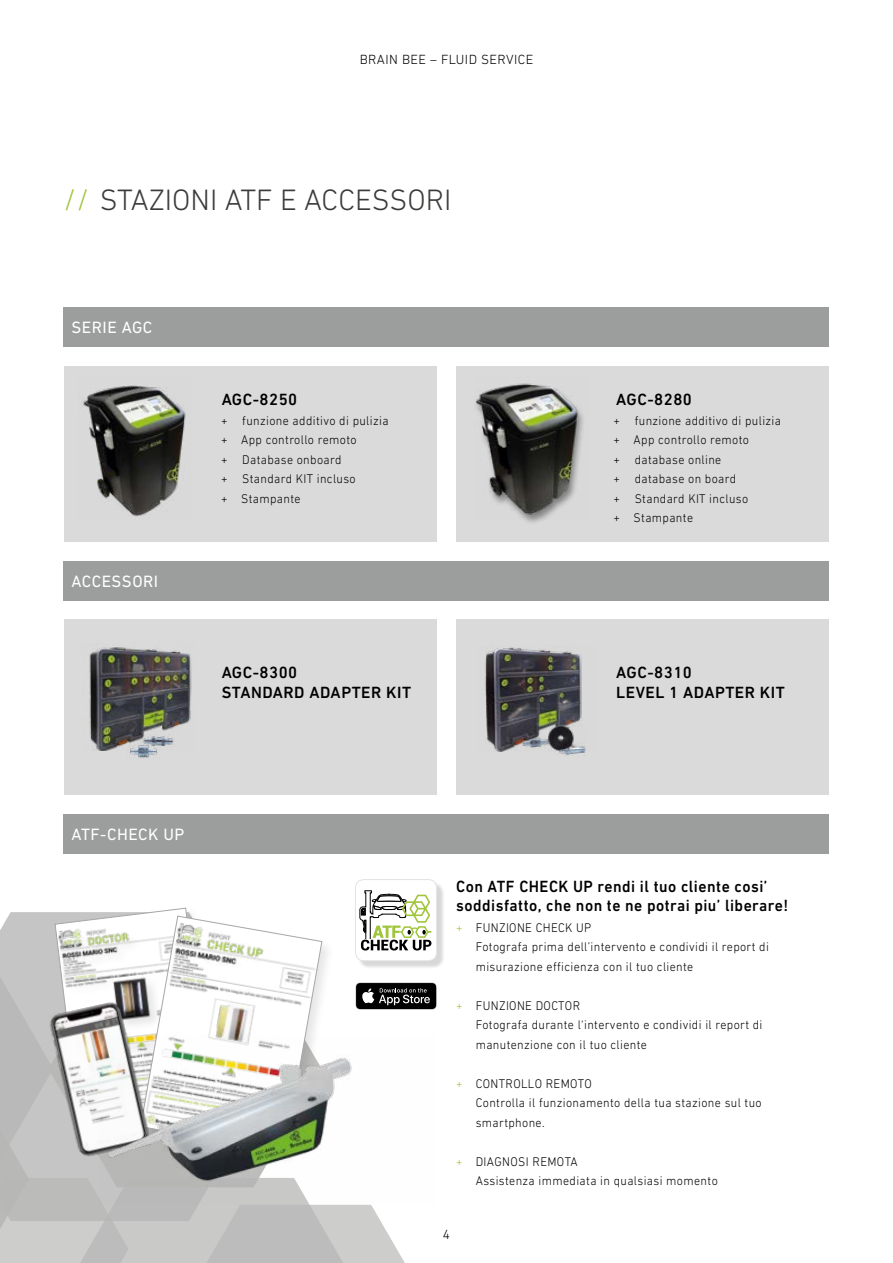
<style>
.page{position:relative;width:893px;height:1263px;background:#fff}
.page>*{position:absolute;margin:0;border:0;box-sizing:border-box;transform-origin:0 0}
.t1{font:300 30px "DIN Next LT Pro";color:#3b3b3a}
.t2{font:16.65px "DIN Next LT Pro";letter-spacing:.03em;color:#fff}
.t3{font:500 16.5px/19.5px "DIN Next LT Pro";letter-spacing:.03em;color:#000;scale:.95 1}
.t4{font:500 16.5px/19.5px "DIN Next LT Pro";letter-spacing:.03em;color:#000}
.t5{font:300 13.5px "DIN Next LT Pro";letter-spacing:.03em;color:#000}
.t6{font:300 12.75px/19.5px "DIN Next LT Pro";letter-spacing:.03em;color:#000;scale:.95 1}
.s1{color:#9fc53a}
</style>
<div class="page">
<div style="left:64px;top:308px;width:765px;height:38px;background:#9c9d9d"></div>
<div style="left:64px;top:561px;width:765px;height:39px;background:#9c9d9d"></div>
<div style="left:64px;top:366px;width:373px;height:176px;background:#dadada"></div>
<div style="left:64px;top:620px;width:373px;height:175px;background:#dadada"></div>
<div style="left:456px;top:366px;width:373px;height:176px;background:#dadada"></div>
<div style="left:456px;top:620px;width:373px;height:175px;background:#dadada"></div>
<img style="left:83px;top:385px;width:103px;height:132px">
<img style="left:475px;top:383px;width:108px;height:137px">
<img style="left:485px;top:647px;width:101px;height:104px">
<img style="left:519px;top:735px;width:30px;height:15px">
<img style="left:549px;top:725px;width:36px;height:31px">
<img style="left:89px;top:647px;width:103px;height:104px">
<img style="left:141px;top:734px;width:34px;height:13px">
<img style="left:127px;top:742px;width:33px;height:16px">
<div style="left:358px;top:882px;width:87px;height:86px;background:#000;opacity:.16"></div>
<div style="left:355px;top:879px;width:82px;height:82px;background:#fff;border-radius:9px"></div>
<div style="left:355px;top:879px;width:82px;height:82px;border:1px solid #e3e3e3;border-radius:9px"></div>
<svg style="left:0;top:890px;width:437px;height:373px"></svg>
<div style="left:64px;top:814px;width:765px;height:40px;background:#9c9d9d"></div>
<p class="t5" style="left:360px;top:51px;width:175px">BRAIN BEE – FLUID SERVICE</p>
<h1 class="t1" style="left:64px;top:183px;width:389px"><span class="s1">//</span> STAZIONI ATF E ACCESSORI</h1>
<h2 class="t2" style="left:72px;top:318px;width:82px">SERIE AGC</h2>
<h2 class="t2" style="left:72px;top:571px;width:88px">ACCESSORI</h2>
<p class="t4" style="left:222px;top:390px;width:77px">AGC-8250</p>
<p class="t6" style="left:221px;top:410px;width:178px">+ funzione additivo di pulizia + App controllo remoto<br>+ Database onboard<br>+ Standard KIT incluso<br>+ Stampante</p>
<p class="t4" style="left:222px;top:663px;width:191px">AGC-8300<br>STANDARD ADAPTER KIT</p>
<p class="t4" style="left:616px;top:390px;width:77px">AGC-8280</p>
<p class="t6" style="left:613px;top:410px;width:178px">+ funzione additivo di pulizia + App controllo remoto<br>+ database online<br>+ database on board<br>+ Standard KIT incluso<br>+ Stampante</p>
<p class="t4" style="left:616px;top:663px;width:170px">AGC-8310<br>LEVEL 1 ADAPTER KIT</p>
<h2 class="t2" style="left:72px;top:825px;width:114px">ATF-CHECK UP</h2>
<p class="t3" style="left:456px;top:876px;width:351px">Con ATF CHECK UP rendi il tuo cliente cosi’ soddisfatto, che non te ne potrai piu’ liberare!</p>
<p class="t6" style="left:476px;top:917px;width:310px;text-indent:-20px"><span class="s1">+</span> FUNZIONE CHECK UP<br>Fotografa prima dell’intervento e condividi il report di misurazione efficienza con il tuo cliente</p>
<p class="t6" style="left:476px;top:995px;width:303px;text-indent:-20px"><span class="s1">+</span> FUNZIONE DOCTOR<br>Fotografa durante l‘intervento e condividi il report di manutenzione con il tuo cliente</p>
<p class="t6" style="left:476px;top:1073px;width:303px;text-indent:-20px"><span class="s1">+</span> CONTROLLO REMOTO<br>Controlla il funzionamento della tua stazione sul tuo smartphone.</p>
<p class="t6" style="left:476px;top:1151px;width:256px;text-indent:-20px"><span class="s1">+</span> DIAGNOSI REMOTA<br>Assistenza immediata in qualsiasi momento</p>
<p class="t5" style="left:443px;top:1226px;width:9px">4</p>
</div>
